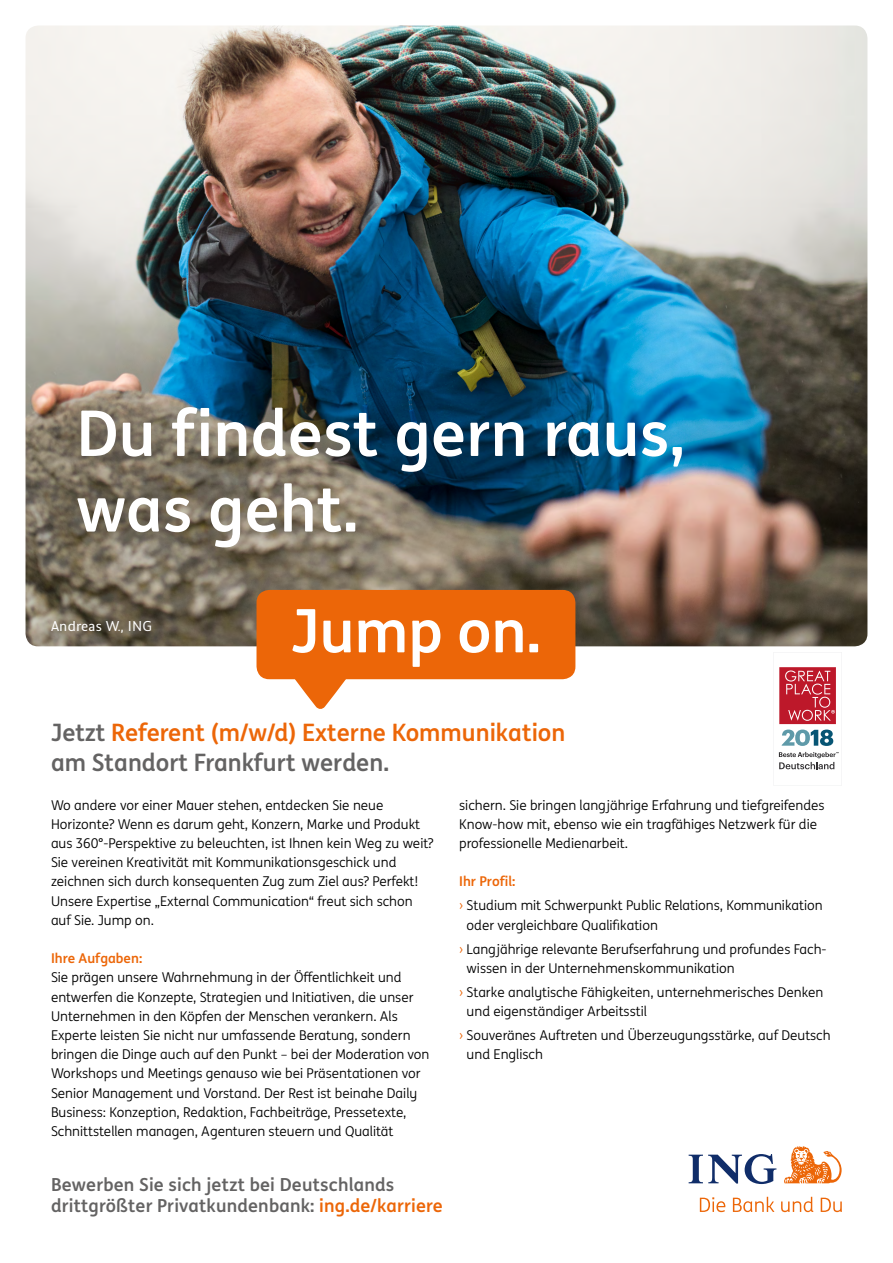
<style>
.page{position:relative;width:893px;height:1263px;background:#fff}
.page>*{position:absolute;margin:0;border:0;box-sizing:border-box;transform-origin:0 0}
.t1{font:700 63px/75.6px "ING Me";letter-spacing:.005em;color:#fff}
.t2{font:700 60px "ING Me";color:#fff}
.t3{font:700 24px/30px "ING Me";color:#ec6608}
.t4{font:700 18px/21px "ING Me";letter-spacing:.01em;color:#646363}
.t5{font:14.25px "Di Ba II";letter-spacing:.01em;color:#fff}
.t6{font:13.5px/19.2px "ING Me";color:#000}
.t7{font:700 13.5px "ING Me";color:#ec6608}
.s1{color:#646363}
.s2{font-weight:700;color:#ec6608}
.s3{color:#ec6608}
</style>
<div class="page">
<img style="left:26px;top:26px;width:841px;height:620px">
<div style="left:256px;top:590px;width:319px;height:89px;background:#ec6608;border-radius:13px"></div>
<svg style="left:295px;top:679px;width:51px;height:30px"></svg>
<svg style="left:778px;top:652px;width:64px;height:118px"></svg>
<svg style="left:689px;top:1154px;width:87px;height:30px"></svg>
<svg style="left:784px;top:1146px;width:58px;height:37px"></svg>
<svg style="left:700px;top:1197px;width:25px;height:15px"></svg>
<svg style="left:733px;top:1197px;width:41px;height:15px"></svg>
<svg style="left:781px;top:1197px;width:32px;height:15px"></svg>
<svg style="left:821px;top:1198px;width:21px;height:14px"></svg>
<h1 class="t1" style="left:77px;top:392px;width:610px">Du findest gern raus, was geht.</h1>
<p class="t5" style="left:51px;top:618px;width:103px">Andreas W., ING</p>
<h2 class="t2" style="left:291px;top:582px;width:251px">Jump on.</h2>
<h3 class="t3" style="left:51px;top:716px;width:516px"><span class="s1">Jetzt</span> Referent (m/w/d) Externe Kommunikation <span class="s1">am Standort Frankfurt werden.</span></h3>
<p class="t6" style="left:51px;top:794px;width:384px">Wo andere vor einer Mauer stehen, entdecken Sie neue Horizonte? Wenn es darum geht, Konzern, Marke und Produkt aus 360°-Perspektive zu beleuchten, ist Ihnen kein Weg zu weit?<br>Sie vereinen Kreativität mit Kommunikationsgeschick und zeichnen sich durch konsequenten Zug zum Ziel aus? Perfekt!<br>Unsere Expertise „External Communication“ freut sich schon auf Sie. Jump on.</p>
<p class="t7" style="left:51px;top:947px;width:93px">Ihre Aufgaben:</p>
<p class="t6" style="left:51px;top:967px;width:380px">Sie prägen unsere Wahrnehmung in der Öffentlichkeit und entwerfen die Konzepte, Strategien und Initiativen, die unser Unternehmen in den Köpfen der Menschen verankern. Als Experte leisten Sie nicht nur umfassende Beratung, sondern bringen die Dinge auch auf den Punkt – bei der Moderation von Workshops und Meetings genauso wie bei Präsentationen vor Senior Management und Vorstand. Der Rest ist beinahe Daily Business: Konzeption, Redaktion, Fachbeiträge, Pressetexte, Schnittstellen managen, Agenturen steuern und Qualität</p>
<p class="t6" style="left:459px;top:794px;width:367px">sichern. Sie bringen langjährige Erfahrung und tiefgreifendes<br>Know-how mit, ebenso wie ein tragfähiges Netzwerk für die professionelle Medienarbeit.</p>
<p class="t6" style="left:459px;top:869px;width:365px;line-height:24px"><span class="s2">Ihr Profil:<br></span><span class="s3">›</span> Studium mit Schwerpunkt Public Relations, Kommunikation</p>
<p class="t6" style="left:459px;top:912px;width:369px;line-height:24px;text-indent:7px">oder vergleichbare Qualifikation<br><span class="s3">›</span> Langjährige relevante Berufserfahrung und profundes Fach-</p>
<p class="t6" style="left:459px;top:955px;width:366px;line-height:24px;text-indent:7px">wissen in der Unternehmenskommunikation<br><span class="s3">›</span> Starke analytische Fähigkeiten, unternehmerisches Denken</p>
<p class="t6" style="left:459px;top:998px;width:373px;line-height:24px;text-indent:7px">und eigenständiger Arbeitsstil<br><span class="s3">›</span> Souveränes Auftreten und Überzeugungsstärke, auf Deutsch</p>
<p class="t6" style="left:467px;top:1044px;width:78px">und Englisch</p>
<h3 class="t4" style="left:51px;top:1173px;width:393px">Bewerben Sie sich jetzt bei Deutschlands drittgrößter Privatkundenbank: <span class="s3">ing.de/karriere</span></h3>
</div>
